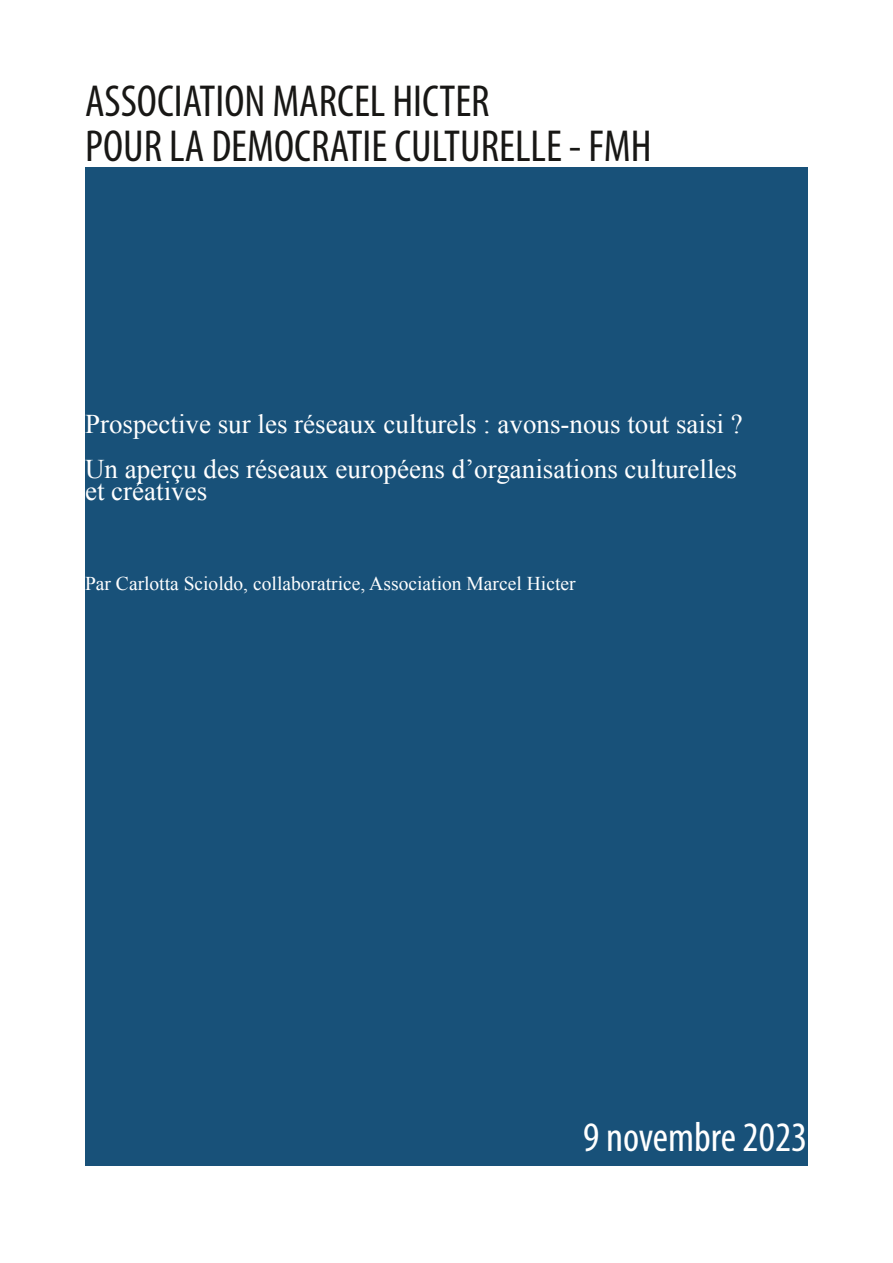
<style>
.page{position:relative;width:893px;height:1263px;background:#fff}
.page>*{position:absolute;margin:0;border:0;box-sizing:border-box;transform-origin:0 0}
.t1{font:condensed 45px/45px "Myriad Pro";color:#181715}
.t2{font:condensed 42px "Myriad Pro";color:#fff}
.t3{font:27px/45px "Times New Roman";color:#fff}
.t4{font:19.5px "Times New Roman";color:#fff}
</style>
<div class="page">
<div style="left:85px;top:167px;width:722px;height:998px;background:#185179"></div>
<h1 class="t1" style="left:85px;top:82px;width:568px">ASSOCIATION MARCEL HICTER<br>POUR LA DEMOCRATIE CULTURELLE - FMH</h1>
<p class="t3" style="left:85px;top:401px;width:659px">Prospective sur les réseaux culturels : avons-nous tout saisi ?<br>Un aperçu des réseaux européens d’organisations culturelles</p>
<p class="t3" style="left:85px;top:468px;width:124px">et créatives</p>
<p class="t4" style="left:85px;top:573px;width:492px">Par Carlotta Scioldo, collaboratrice, Association Marcel Hicter</p>
<h2 class="t2" style="left:583px;top:1120px;width:226px">9 novembre 2023</h2>
</div>
